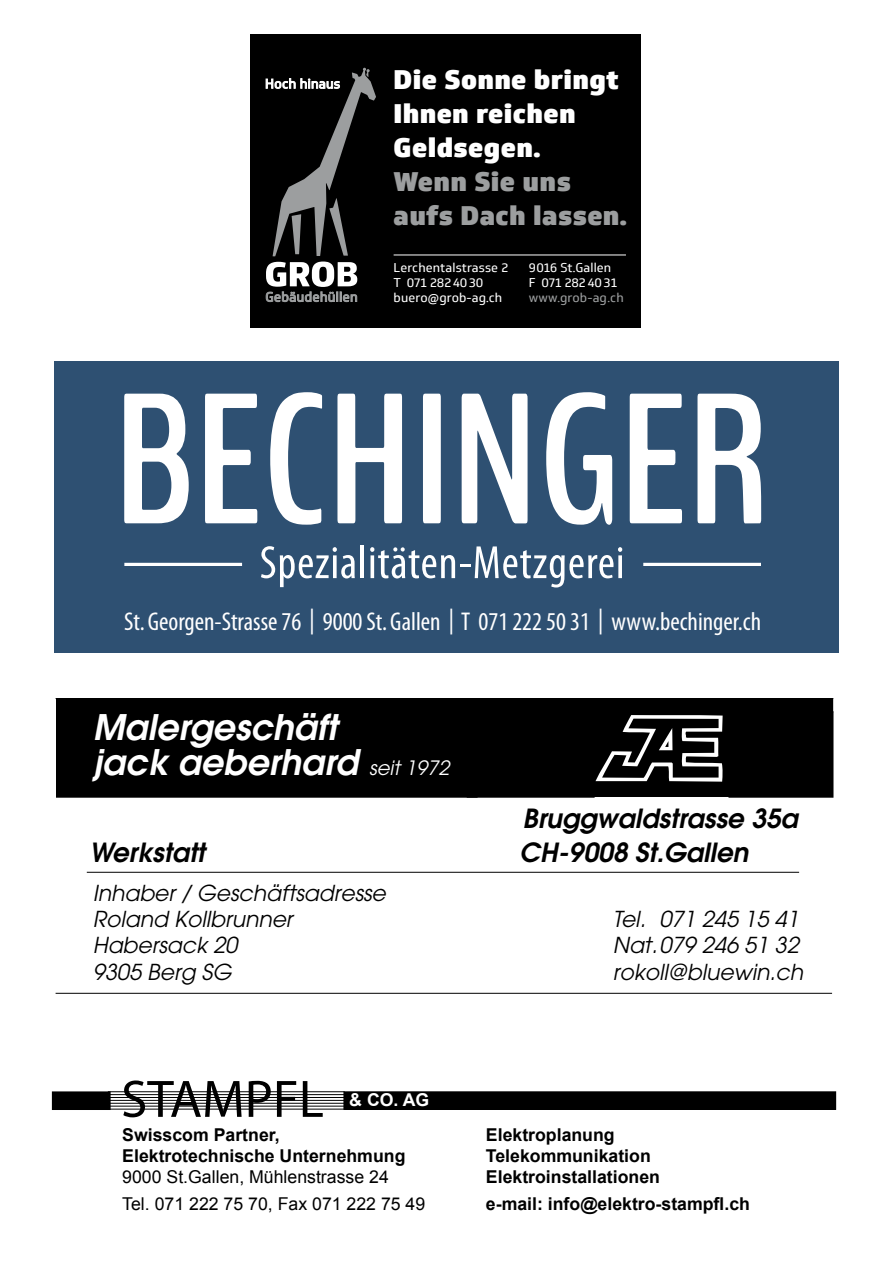
<style>
.page{position:relative;width:893px;height:1263px;background:#fff}
.page>*{position:absolute;margin:0;border:0;box-sizing:border-box;transform-origin:0 0}
.t1{font:53.1px "Myriad Pro";color:#000}
.t2{font:italic 600 35.1px/35.1px "Avant Garde";color:#fff}
.t3{font:italic 600 26.25px "Avant Garde";color:#000}
.t4{font:900 26.25px/34px "Soleto";letter-spacing:.015em;color:#fff}
.t5{font:900 26.25px/34px "Soleto";letter-spacing:.015em;color:#9c9e9f}
.t6{font:condensed 25.8px "Myriad Pro";color:#fff}
.t7{font:italic 21.9px/26.2px "Avant Garde";color:#000}
.t8{font:700 17.7px "Arial";color:#000}
.t9{font:17.7px "Arial";color:#000}
.t10{font:700 17.7px "Arial";color:#fff}
.t11{font:12.45px "Soleto";letter-spacing:.01em;color:#fff}
.t12{font:12.45px "Soleto";letter-spacing:.01em;color:#9c9e9f}
.s1{font-size:12.3px}
.s2{font-weight:400;font-size:19.65px}
</style>
<div class="page">
<div style="left:250px;top:34px;width:391px;height:293px;background:#000"></div>
<svg style="left:266px;top:68px;width:110px;height:234px"></svg>
<hr style="left:394px;top:255px;width:232px;height:1px;background:#fff">
<hr style="left:56px;top:993px;width:776px;height:1px;background:#000">
<div style="left:57px;top:699px;width:420px;height:98px;background:#000"></div>
<div style="left:56px;top:698px;width:421px;height:99px;border:1px solid #000"></div>
<div style="left:587px;top:712px;width:142px;height:85px;background:#000"></div>
<svg style="left:595px;top:715px;width:128px;height:67px"></svg>
<div style="left:467px;top:699px;width:366px;height:13px;background:#000"></div>
<div style="left:467px;top:698px;width:366px;height:14px;border:1px solid #000"></div>
<div style="left:729px;top:712px;width:104px;height:85px;background:#000"></div>
<hr style="left:87px;top:872px;width:712px;height:1px;background:#000">
<div style="left:467px;top:707px;width:127px;height:90px;background:#000"></div>
<div style="left:52px;top:1092px;width:58px;height:17px;background:#000"></div>
<div style="left:52px;top:1092px;width:58px;height:18px;border:1px solid #000"></div>
<div style="left:344px;top:1092px;width:492px;height:17px;background:#000"></div>
<div style="left:344px;top:1091px;width:492px;height:19px;border:1px solid #000"></div>
<hr style="left:108px;top:1091px;width:237px;height:1px;background:#000">
<hr style="left:108px;top:1094px;width:237px;height:1px;background:#000">
<hr style="left:108px;top:1097px;width:237px;height:1px;background:#000">
<hr style="left:108px;top:1100px;width:237px;height:1px;background:#000">
<hr style="left:108px;top:1103px;width:237px;height:1px;background:#000">
<hr style="left:108px;top:1106px;width:237px;height:1px;background:#000">
<hr style="left:108px;top:1109px;width:237px;height:1px;background:#000">
<div style="left:54px;top:361px;width:785px;height:292px;background:#2e5072"></div>
<svg style="left:124px;top:394px;width:65px;height:129px"></svg>
<svg style="left:205px;top:394px;width:52px;height:129px"></svg>
<svg style="left:270px;top:392px;width:52px;height:133px"></svg>
<svg style="left:337px;top:394px;width:65px;height:129px"></svg>
<div style="left:423px;top:394px;width:18px;height:129px;background:#fff"></div>
<svg style="left:462px;top:394px;width:66px;height:129px"></svg>
<svg style="left:546px;top:392px;width:66px;height:133px"></svg>
<svg style="left:630px;top:394px;width:52px;height:129px"></svg>
<svg style="left:697px;top:394px;width:64px;height:129px"></svg>
<svg style="left:261px;top:546px;width:94px;height:41px"></svg>
<hr style="left:361px;top:546px;width:3px;height:32px;background:#fff">
<svg style="left:370px;top:546px;width:252px;height:41px"></svg>
<hr style="left:643px;top:563px;width:118px;height:3px;background:#fff">
<hr style="left:124px;top:563px;width:118px;height:3px;background:#fff">
<h3 class="t4" style="left:394px;top:62px;width:227px">Die Sonne bringt<br>Ihnen reichen<br>Geldsegen.</h3>
<h3 class="t5" style="left:394px;top:165px;width:235px">Wenn Sie uns aufs Dach lassen.</h3>
<p class="t11" style="left:394px;top:260px;width:116px">Lerchentalstrasse 2</p>
<p class="t11" style="left:529px;top:260px;width:84px">9016 St.Gallen</p>
<p class="t11" style="left:394px;top:275px;width:91px">T 071 282 40 30</p>
<p class="t11" style="left:529px;top:275px;width:90px">F 071 282 40 31</p>
<p class="t11" style="left:394px;top:290px;width:110px">buero<span class="s1">@</span>grob-ag.ch</p>
<p class="t12" style="left:529px;top:290px;width:96px">www.grob-ag.ch</p>
<h3 class="t6" style="left:124px;top:608px;width:638px">St. Georgen-Strasse 76 | 9000 St. Gallen | T 071 222 50 31 | www.bechinger.ch</h3>
<h2 class="t2" style="left:93px;top:708px;width:358px">Malergeschäft<br>jack aeberhard <span class="s2">seit 1972</span></h2>
<h3 class="t3" style="left:522px;top:801px;width:277px">Bruggwaldstrasse 35a</h3>
<h3 class="t3" style="left:89px;top:835px;width:117px">Werkstatt</h3>
<h3 class="t3" style="left:519px;top:835px;width:231px">CH-9008 St.Gallen</h3>
<p class="t7" style="left:93px;top:880px;width:295px">Inhaber / Geschäftsadresse<br>Roland Kollbrunner<br>Habersack 20<br>9305 Berg SG</p>
<p class="t7" style="left:613px;top:906px;width:192px">Tel. 071 245 15 41<br>Nat.079 246 51 32 rokoll@bluewin.ch</p>
<h1 class="t1" style="left:121px;top:1066px;width:204px">STAMPFL</h1>
<p class="t10" style="left:349px;top:1087px;width:81px">&amp; CO. AG</p>
<p class="t8" style="left:122px;top:1122px;width:159px">Swisscom Partner,</p>
<p class="t8" style="left:486px;top:1122px;width:130px">Elektroplanung</p>
<p class="t8" style="left:122px;top:1143px;width:285px">Elektrotechnische Unternehmung</p>
<p class="t8" style="left:486px;top:1143px;width:166px">Telekommunikation</p>
<p class="t9" style="left:122px;top:1165px;width:268px">9000 St.Gallen, Mühlenstrasse 24</p>
<p class="t8" style="left:486px;top:1165px;width:176px">Elektroinstallationen</p>
<p class="t9" style="left:122px;top:1191px;width:304px">Tel. 071 222 75 70, Fax 071 222 75 49</p>
<p class="t8" style="left:486px;top:1191px;width:266px">e-mail: info@elektro-stampfl.ch</p>
</div>
